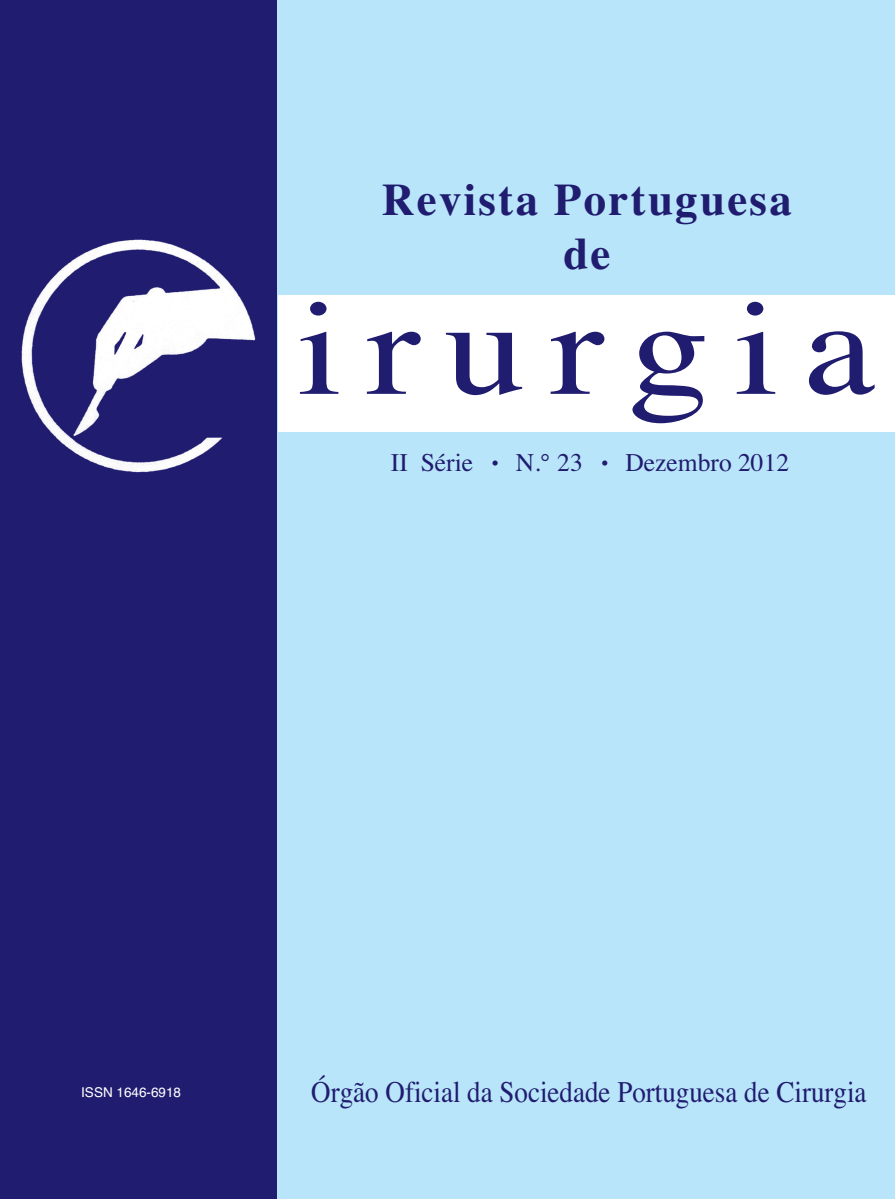
<style>
.page{position:relative;width:895px;height:1199px;background:#fff}
.page>*{position:absolute;margin:0;border:0;box-sizing:border-box;transform-origin:0 0}
.t1{font:135px "Times";letter-spacing:.15em;color:#201c70;scale:1.2 1}
.t2{font:700 45px/54px "Times";letter-spacing:.05em;color:#201c70;text-align:center}
.t3{font:30px "Times";color:#201c70;scale:.9 1}
.t4{font:25.5px "Times";color:#201c70}
.t5{font:13.5px "Helvetica";color:#fff}
.s1{font-size:18px}
</style>
<div class="page">
<div style="left:0;top:1px;width:894px;height:1197px;background:#b9e5fa"></div>
<div style="left:278px;top:295px;width:616px;height:136px;background:#fff"></div>
<div style="left:0;top:0;width:276px;height:1198px;background:#201c70"></div>
<img style="left:21px;top:239px;width:235px;height:234px">
<h2 class="t2" style="left:382px;top:177px;width:411px">Revista Portuguesa de</h2>
<h1 class="t1" style="left:296px;top:299px;width:483px">irurgia</h1>
<p class="t4" style="left:391px;top:453px;width:399px">II Série <span class="s1">•</span> N.° 23 <span class="s1">•</span> Dezembro 2012</p>
<p class="t5" style="left:81px;top:1087px;width:101px">ISSN 1646-6918</p>
<p class="t3" style="left:311px;top:1080px;width:618px">Órgão Oficial da Sociedade Portuguesa de Cirurgia</p>
</div>
